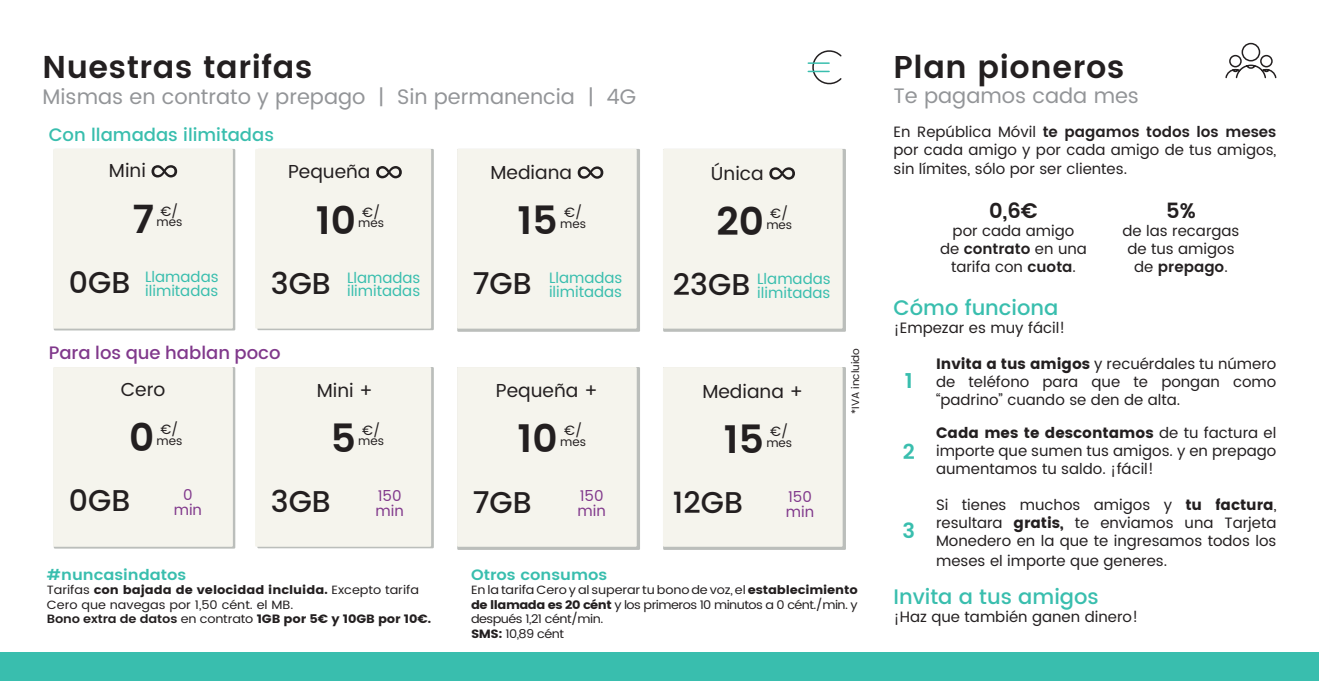
<style>
.page{position:relative;width:1319px;height:681px;background:#fff}
.page>*{position:absolute;margin:0;border:0;box-sizing:border-box;transform-origin:0 0}
.t1{font:600 39px "Poppins";color:#231f20}
.t2{font:600 31.5px "Poppins";letter-spacing:.02em;color:#231f20}
.t3{font:500 30px "Poppins";color:#231f20}
.t4{font:21px "Poppins";color:#939598}
.t5{font:500 21px "Poppins";color:#39beae}
.t6{font:600 21px "Poppins";color:#231f20}
.t7{font:600 21px "Poppins";color:#39beae}
.t8{font:18.75px "Poppins";color:#231f20}
.t9{font:500 18px "Poppins";color:#39beae}
.t10{font:500 18px "Poppins";color:#81398c}
.t11{font:15px/18px "Poppins";color:#231f20;text-align:justify}
.t12{font:15px/13.5px "Poppins";color:#39beae;text-align:right}
.t13{font:600 15px "Poppins";color:#39beae;scale:1.07 1}
.t14{font:15px/15px "Poppins";color:#81398c}
.t15{font:13.5px "Poppins";color:#231f20}
.t16{font:12px/14.4px "Poppins";letter-spacing:-.04em;color:#231f20;scale:1.07 1}
.t17{font:12px/14.4px "Poppins";letter-spacing:-.01em;color:#231f20;scale:1.07 1}
.t18{font:12px "Poppins";letter-spacing:-.01em;color:#231f20}
.t19{font:10.5px "Poppins";color:#231f20}
.s1{font-weight:500;font-size:30px;color:#231f20}
.s2{font-style:inherit}
.s3{font-weight:600}
</style>
<div class="page">
<div style="left:0;top:652px;width:1318px;height:28px;background:#39beae"></div>
<svg style="left:1225px;top:42px;width:52px;height:37px"></svg>
<svg style="left:808px;top:50px;width:34px;height:35px"></svg>
<svg style="left:54px;top:367px;width:181px;height:181px"></svg>
<div style="left:53px;top:367px;width:180px;height:179px;background:#f5f4ed"></div>
<div style="left:257px;top:367px;width:177px;height:181px;background:linear-gradient(to bottom,#c3c5c2,#c3c5c2)"></div>
<div style="left:255px;top:367px;width:176px;height:179px;background:#f5f4ed"></div>
<div style="left:457px;top:367px;width:183px;height:182px;background:linear-gradient(to right,#bbbebb,#bbbebb)"></div>
<div style="left:457px;top:367px;width:179px;height:179px;background:#f5f4ed"></div>
<div style="left:663px;top:367px;width:182px;height:182px;background:linear-gradient(to right,#bbbebb,#bbbebb)"></div>
<div style="left:663px;top:367px;width:179px;height:179px;background:#f5f4ed"></div>
<svg style="left:54px;top:149px;width:181px;height:181px"></svg>
<div style="left:53px;top:149px;width:180px;height:179px;background:#f5f4ed"></div>
<div style="left:257px;top:149px;width:177px;height:181px;background:linear-gradient(to bottom,#c3c5c2,#c3c5c2)"></div>
<div style="left:255px;top:149px;width:176px;height:179px;background:#f5f4ed"></div>
<div style="left:457px;top:149px;width:183px;height:182px;background:linear-gradient(to right,#bbbebb,#bbbebb)"></div>
<div style="left:457px;top:149px;width:179px;height:179px;background:#f5f4ed"></div>
<div style="left:663px;top:149px;width:182px;height:182px;background:linear-gradient(to right,#bbbebb,#bbbebb)"></div>
<div style="left:663px;top:149px;width:179px;height:179px;background:#f5f4ed"></div>
<svg style="left:151px;top:165px;width:26px;height:12px"></svg>
<svg style="left:376px;top:166px;width:26px;height:12px"></svg>
<svg style="left:577px;top:166px;width:26px;height:13px"></svg>
<svg style="left:769px;top:167px;width:25px;height:13px"></svg>
<h2 class="t2" style="left:43px;top:43px;width:271px">Nuestras tarifas</h2>
<h3 class="t4" style="left:43px;top:81px;width:595px">Mismas en contrato y prepago | Sin permanencia | 4G</h3>
<p class="t9" style="left:49px;top:121px;width:227px">Con llamadas ilimitadas</p>
<p class="t8" style="left:109px;top:157px;width:38px">Mini</p>
<p class="t15" style="left:160px;top:201px;width:20px">€/</p>
<p class="t18" style="left:156px;top:213px;width:27px">mes</p>
<p class="t8" style="left:710px;top:159px;width:54px">Única</p>
<p class="t8" style="left:490px;top:158px;width:83px">Mediana</p>
<p class="t15" style="left:564px;top:202px;width:20px">€/</p>
<p class="t18" style="left:560px;top:215px;width:27px">mes</p>
<p class="t8" style="left:288px;top:158px;width:84px">Pequeña</p>
<p class="t15" style="left:362px;top:202px;width:20px">€/</p>
<p class="t18" style="left:358px;top:214px;width:27px">mes</p>
<h1 class="t1" style="left:132px;top:190px;width:23px">7</h1>
<h1 class="t1" style="left:316px;top:191px;width:42px">10</h1>
<h1 class="t1" style="left:517px;top:191px;width:42px">15</h1>
<h1 class="t1" style="left:716px;top:192px;width:49px">20</h1>
<p class="t15" style="left:770px;top:203px;width:20px">€/</p>
<p class="t18" style="left:766px;top:215px;width:27px">mes</p>
<p class="t12" style="left:69px;top:270px;width:151px"><span class="s1">0GB</span> Llamadas ilimitadas</p>
<p class="t12" style="left:271px;top:271px;width:151px"><span class="s1">3GB</span> Llamadas ilimitadas</p>
<p class="t12" style="left:473px;top:272px;width:151px"><span class="s1">7GB</span> Llamadas ilimitadas</p>
<p class="t12" style="left:673px;top:272px;width:159px"><span class="s1">23GB</span> Llamadas ilimitadas</p>
<p class="t10" style="left:49px;top:339px;width:233px">Para los que hablan poco</p>
<p class="t8" style="left:121px;top:375px;width:46px">Cero</p>
<p class="t15" style="left:160px;top:419px;width:20px">€/</p>
<p class="t18" style="left:156px;top:431px;width:27px">mes</p>
<p class="t8" style="left:317px;top:376px;width:58px">Mini +</p>
<p class="t15" style="left:362px;top:420px;width:20px">€/</p>
<p class="t18" style="left:358px;top:432px;width:27px">mes</p>
<p class="t8" style="left:496px;top:376px;width:103px">Pequeña +</p>
<p class="t15" style="left:564px;top:420px;width:20px">€/</p>
<p class="t18" style="left:560px;top:432px;width:27px">mes</p>
<p class="t8" style="left:702px;top:377px;width:103px">Mediana +</p>
<p class="t15" style="left:770px;top:421px;width:20px">€/</p>
<p class="t18" style="left:766px;top:433px;width:27px">mes</p>
<h1 class="t1" style="left:129px;top:407px;width:27px">0</h1>
<h1 class="t1" style="left:331px;top:409px;width:27px">5</h1>
<h1 class="t1" style="left:517px;top:409px;width:42px">10</h1>
<h1 class="t1" style="left:723px;top:410px;width:42px">15</h1>
<h3 class="t3" style="left:69px;top:478px;width:63px">0GB</h3>
<p class="t14" style="left:174px;top:487px;width:30px;text-align:center">0 min</p>
<h3 class="t3" style="left:271px;top:479px;width:61px">3GB</h3>
<p class="t14" style="left:375px;top:488px;width:30px">150 min</p>
<h3 class="t3" style="left:473px;top:479px;width:60px">7GB</h3>
<p class="t14" style="left:577px;top:489px;width:30px">150 min</p>
<h3 class="t3" style="left:673px;top:480px;width:71px">12GB</h3>
<p class="t14" style="left:785px;top:490px;width:30px">150 min</p>
<p class="t19" style="left:847px;top:414px;width:67px;rotate:-90deg">*IVA incluido</p>
<p class="t13" style="left:47px;top:563px;width:132px">#nuncasindatos</p>
<p class="t17" style="left:47px;top:583px;width:360px">Tarifas <span class="s2">con bajada de velocidad incluida.</span> Excepto tarifa<br>Cero que navegas por 1,50 cént. el MB.<br><span class="s3">Bono extra de datos</span> en contrato <span class="s2">1GB por 5€ y 10GB por 10€.</span></p>
<p class="t13" style="left:471px;top:563px;width:129px">Otros consumos</p>
<p class="t16" style="left:471px;top:583px;width:363px">En la tarifa Cero y al superar tu bono de voz, el <span class="s2">establecimiento de llamada es 20 cént</span> y los primeros 10 minutos a 0 cént./min. y después 1,21 cént/min.<br><span class="s2">SMS:</span> 10,89 cént</p>
<h2 class="t2" style="left:893px;top:43px;width:232px">Plan pioneros</h2>
<h3 class="t4" style="left:893px;top:81px;width:247px">Te pagamos cada mes</h3>
<p class="t11" style="left:893px;top:124px;width:384px">En República Móvil <span class="s3">te pagamos todos los meses </span>por cada amigo y por cada amigo de tus amigos, sin límites, sólo por ser clientes.</p>
<h3 class="t6" style="left:989px;top:194px;width:50px">0,6€</h3>
<p class="t11" style="left:939px;top:222px;width:148px;text-align:center">por cada amigo<br>de <span class="s3">contrato</span> en una tarifa con <span class="s3">cuota</span>.</p>
<h3 class="t6" style="left:1165px;top:194px;width:31px">5%</h3>
<p class="t11" style="left:1122px;top:222px;width:119px;text-align:center">de las recargas de tus amigos de <span class="s3">prepago</span>.</p>
<h3 class="t5" style="left:893px;top:291px;width:166px">Cómo funciona</h3>
<p class="t11" style="left:893px;top:319px;width:173px">¡Empezar es muy fácil!</p>
<p class="t11" style="left:935px;top:355px;width:342px"><span class="s2">Invita a tus amigos</span> y recuérdales tu número de teléfono para que te pongan como “padrino” cuando se den de alta.</p>
<p class="t11" style="left:935px;top:424px;width:342px"><span class="s2">Cada mes te descontamos</span> de tu factura el importe que sumen tus amigos. y en prepago aumentamos tu saldo. ¡fácil!</p>
<p class="t11" style="left:935px;top:496px;width:342px">Si tienes muchos amigos y <span class="s2">tu factura</span>, resultara <span class="s2">gratis,</span> te enviamos una Tarjeta Monedero en la que te ingresamos todos los</p>
<p class="t11" style="left:935px;top:551px;width:233px">meses el importe que generes.</p>
<h3 class="t5" style="left:893px;top:581px;width:207px">Invita a tus amigos</h3>
<p class="t11" style="left:893px;top:608px;width:246px">¡Haz que también ganen dinero!</p>
<h3 class="t7" style="left:904px;top:365px;width:10px">1</h3>
<h3 class="t7" style="left:902px;top:435px;width:14px">2</h3>
<h3 class="t7" style="left:902px;top:514px;width:14px">3</h3>
</div>
